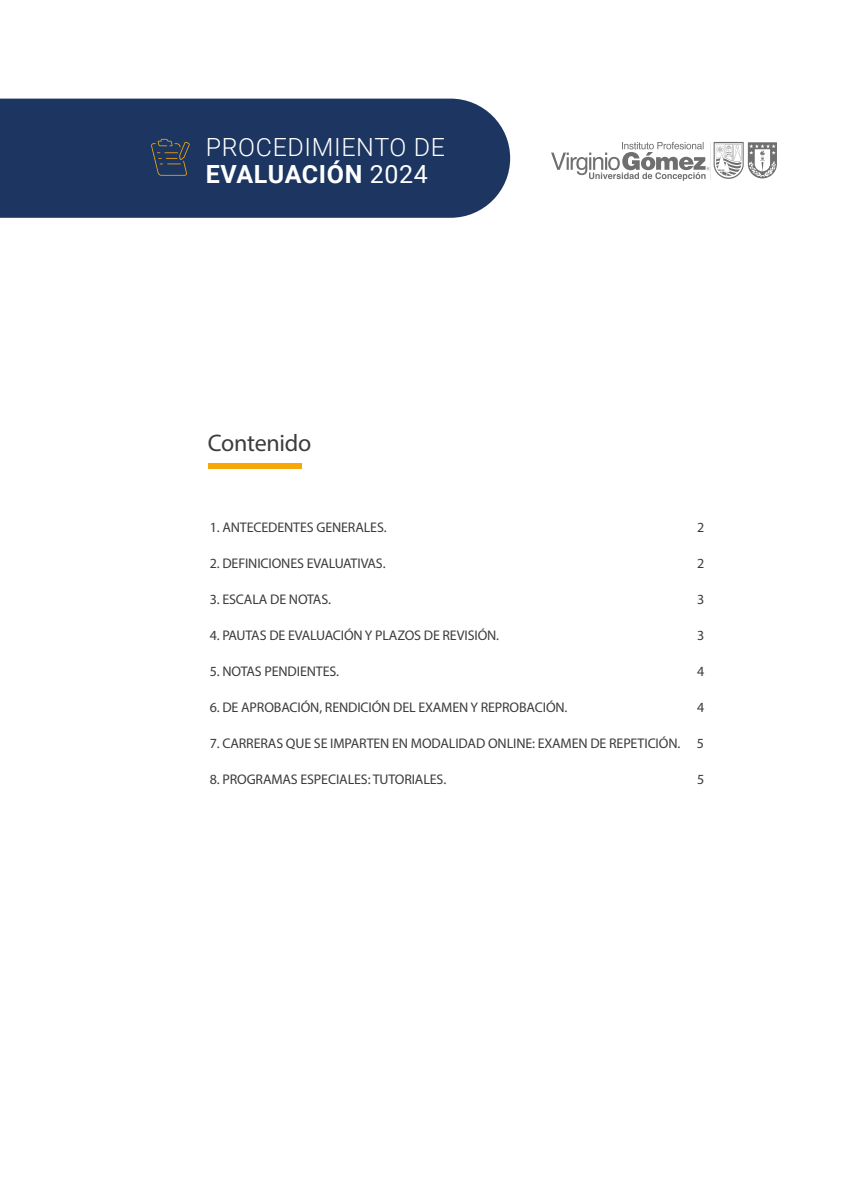
<style>
.page{position:relative;width:851px;height:1191px;background:#fff}
.page>*{position:absolute;margin:0;border:0;box-sizing:border-box;transform-origin:0 0}
.t1{font:300 25px/27px "Roboto";letter-spacing:.025em;color:#fff}
.t2{font:24px "Myriad Pro";letter-spacing:-.01em;color:#3c3c3b}
.t3{font:14px "Myriad Pro";letter-spacing:-.01em;color:#3c3c3b}
.s1{font-weight:700}
.s2{font-weight:400}
</style>
<div class="page">
<div style="left:0;top:99px;width:510px;height:119px;background:#1c3661"></div>
<svg style="left:551px;top:142px;width:225px;height:39px"></svg>
<svg style="left:151px;top:139px;width:39px;height:37px"></svg>
<div style="left:208px;top:464px;width:94px;height:5px;background:#f7a807"></div>
<h1 class="t1" style="left:206px;top:133px;width:241px">PROCEDIMIENTO DE<br><span class="s1">EVALUACIÓN</span> <span class="s2">2024</span></h1>
<h2 class="t2" style="left:208px;top:428px;width:105px">Contenido</h2>
<p class="t3" style="left:210px;top:519px;width:178px">1. ANTECEDENTES GENERALES.</p>
<p class="t3" style="left:697px;top:519px;width:9px">2</p>
<p class="t3" style="left:210px;top:555px;width:177px">2. DEFINICIONES EVALUATIVAS.</p>
<p class="t3" style="left:697px;top:555px;width:9px">2</p>
<p class="t3" style="left:210px;top:591px;width:123px">3. ESCALA DE NOTAS.</p>
<p class="t3" style="left:697px;top:591px;width:9px">3</p>
<p class="t3" style="left:210px;top:627px;width:291px">4. PAUTAS DE EVALUACIÓN Y PLAZOS DE REVISIÓN.</p>
<p class="t3" style="left:697px;top:627px;width:9px">3</p>
<p class="t3" style="left:210px;top:663px;width:131px">5. NOTAS PENDIENTES.</p>
<p class="t3" style="left:697px;top:663px;width:9px">4</p>
<p class="t3" style="left:210px;top:699px;width:359px">6. DE APROBACIÓN, RENDICIÓN DEL EXAMEN Y REPROBACIÓN.</p>
<p class="t3" style="left:697px;top:699px;width:9px">4</p>
<p class="t3" style="left:210px;top:735px;width:496px">7. CARRERAS QUE SE IMPARTEN EN MODALIDAD ONLINE: EXAMEN DE REPETICIÓN. 5</p>
<p class="t3" style="left:210px;top:771px;width:238px">8. PROGRAMAS ESPECIALES: TUTORIALES.</p>
<p class="t3" style="left:697px;top:771px;width:9px">5</p>
</div>
